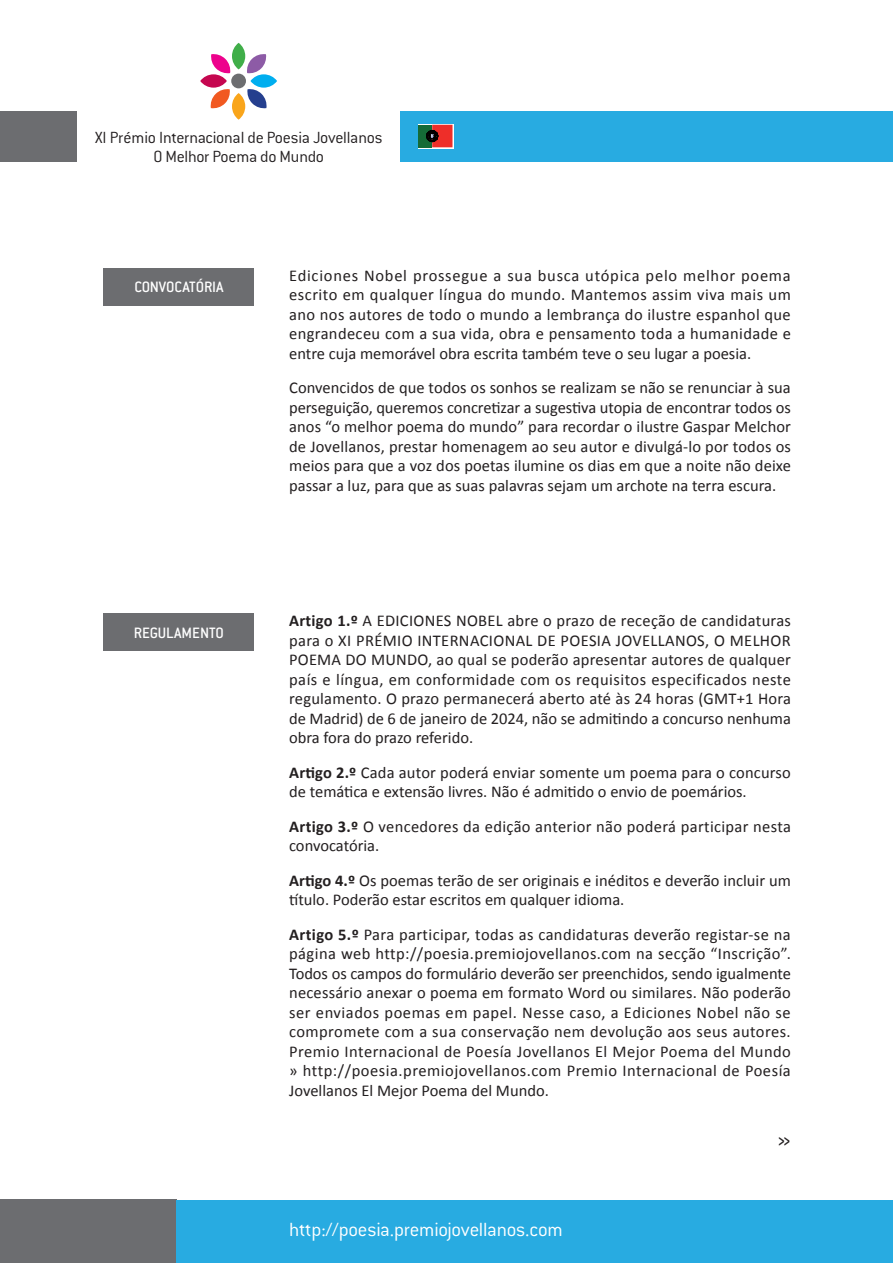
<style>
.page{position:relative;width:893px;height:1263px;background:#fff}
.page>*{position:absolute;margin:0;border:0;box-sizing:border-box;transform-origin:0 0}
.t1{font:300 24px "Conduit ITC Std";color:#231f20}
.t2{font:300 21px "Conduit ITC Std";letter-spacing:-.015em;color:#fff}
.t3{font:300 17.7px/18.3px "Conduit ITC Std";letter-spacing:-.015em;color:#231f20;text-align:center}
.t4{font:16.5px/19.5px "Calibri";color:#231f20;text-align:justify}
.t5{font:16.5px/19.5px "Calibri";letter-spacing:.02em;color:#231f20}
.t6{font:500 16.5px "Conduit ITC Std";color:#fff}
.s1{font-weight:700}
</style>
<div class="page">
<div style="left:0;top:111px;width:77px;height:50px;background:#6c6d70"></div>
<div style="left:0;top:1200px;width:177px;height:63px;background:#6c6d70"></div>
<div style="left:400px;top:111px;width:493px;height:50px;background:#28abe1"></div>
<div style="left:177px;top:1200px;width:716px;height:63px;background:#28abe1"></div>
<div style="left:104px;top:268px;width:150px;height:38px;background:#6c6d70"></div>
<div style="left:104px;top:614px;width:150px;height:37px;background:#6c6d70"></div>
<div style="left:232px;top:43px;width:13px;height:26px;background:#40ae49;border-radius:50%"></div>
<svg style="left:232px;top:93px;width:13px;height:27px"></svg>
<svg style="left:247px;top:54px;width:20px;height:20px"></svg>
<svg style="left:250px;top:74px;width:27px;height:14px"></svg>
<svg style="left:247px;top:89px;width:20px;height:20px"></svg>
<svg style="left:211px;top:54px;width:20px;height:20px"></svg>
<svg style="left:200px;top:74px;width:27px;height:14px"></svg>
<svg style="left:210px;top:89px;width:20px;height:20px"></svg>
<div style="left:231px;top:74px;width:15px;height:14px;background:#6c6d70;border-radius:50%"></div>
<svg style="left:418px;top:124px;width:35px;height:24px"></svg>
<div style="left:419px;top:125px;width:13px;height:22px;background:#156b37"></div>
<svg style="left:426px;top:125px;width:26px;height:22px"></svg>
<p class="t3" style="left:95px;top:128px;width:289px">XI Prémio Internacional de Poesia Jovellanos<br>O Melhor Poema do Mundo</p>
<p class="t6" style="left:134px;top:277px;width:91px">CONVOCATÓRIA</p>
<p class="t6" style="left:134px;top:622px;width:92px">REGULAMENTO</p>
<p class="t4" style="left:289px;top:265px;width:503px">Ediciones Nobel prossegue a sua busca utópica pelo melhor poema escrito em qualquer língua do mundo. Mantemos assim viva mais um ano nos autores de todo o mundo a lembrança do ilustre espanhol que engrandeceu com a sua vida, obra e pensamento toda a humanidade e entre cuja memorável obra escrita também teve o seu lugar a poesia.</p>
<p class="t4" style="left:289px;top:377px;width:503px">Convencidos de que todos os sonhos se realizam se não se renunciar à sua perseguição, queremos concretizar a sugestiva utopia de encontrar todos os anos “o melhor poema do mundo” para recordar o ilustre Gaspar Melchor de Jovellanos, prestar homenagem ao seu autor e divulgá-lo por todos os meios para que a voz dos poetas ilumine os dias em que a noite não deixe passar a luz, para que as suas palavras sejam um archote na terra escura.</p>
<p class="t4" style="left:289px;top:610px;width:503px"><span class="s1">Artigo 1.º</span> A EDICIONES NOBEL abre o prazo de receção de candidaturas para o XI PRÉMIO INTERNACIONAL DE POESIA JOVELLANOS, O MELHOR POEMA DO MUNDO, ao qual se poderão apresentar autores de qualquer país e língua, em conformidade com os requisitos especificados neste regulamento. O prazo permanecerá aberto até às 24 horas (GMT+1 Hora de Madrid) de 6 de janeiro de 2024, não se admitindo a concurso nenhuma obra fora do prazo referido.</p>
<p class="t4" style="left:289px;top:762px;width:503px"><span class="s1">Artigo 2.º</span> Cada autor poderá enviar somente um poema para o concurso de temática e extensão livres. Não é admitido o envio de poemários.</p>
<p class="t5" style="left:289px;top:816px;width:503px"><span class="s1">Artigo 3.º</span> O vencedores da edição anterior não poderá participar nesta convocatória.</p>
<p class="t4" style="left:289px;top:870px;width:503px"><span class="s1">Artigo 4.º</span> Os poemas terão de ser originais e inéditos e deverão incluir um título. Poderão estar escritos em qualquer idioma.</p>
<p class="t4" style="left:289px;top:924px;width:503px"><span class="s1">Artigo 5.º</span> Para participar, todas as candidaturas deverão registar-se na página web http://poesia.premiojovellanos.com na secção “Inscrição”.<br>Todos os campos do formulário deverão ser preenchidos, sendo igualmente necessário anexar o poema em formato Word ou similares. Não poderão ser enviados poemas em papel. Nesse caso, a Ediciones Nobel não se compromete com a sua conservação nem devolução aos seus autores.<br>Premio Internacional de Poesía Jovellanos El Mejor Poema del Mundo » http://poesia.premiojovellanos.com Premio Internacional de Poesía Jovellanos El Mejor Poema del Mundo.</p>
<p class="t2" style="left:289px;top:1217px;width:275px">http://poesia.premiojovellanos.com</p>
<h1 class="t1" style="left:778px;top:1126px;width:15px">»</h1>
</div>
